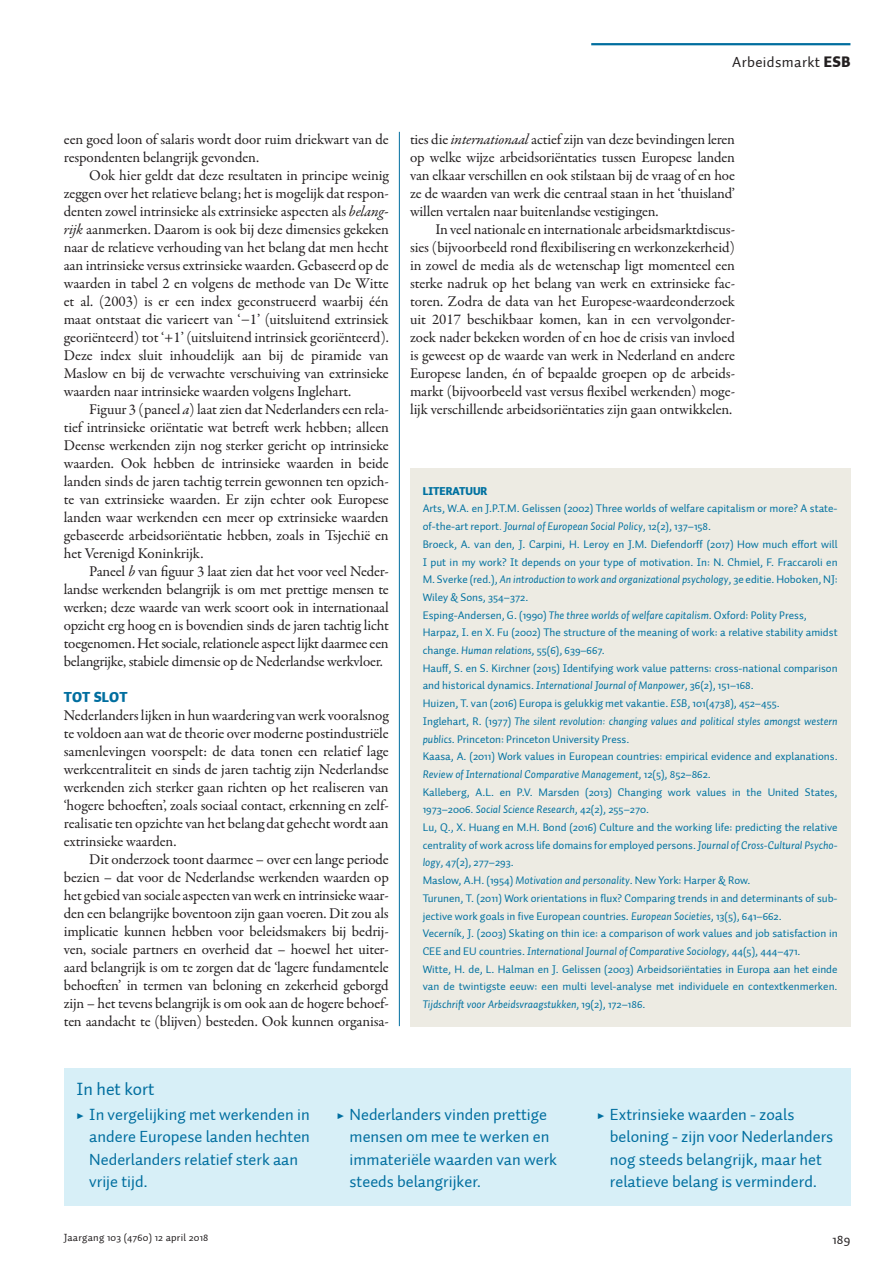
<style>
.page{position:relative;width:893px;height:1263px;background:#fff}
.page>*{position:absolute;margin:0;border:0;box-sizing:border-box;transform-origin:0 0}
.KDK1_FiguurKop{font:18px "Auto 1";color:#006e9f}
.t1{font:16.5px/22.5px "Auto 1";color:#006e9f}
.PLAT_VervolgAlinea{font:15px/18px "Garamond Premr Pro";letter-spacing:-.01em;color:#231f20;text-align:justify}
.PLAT_EersteAlinea{font:15px/18px "Garamond Premr Pro";letter-spacing:-.005em;color:#231f20;text-align:justify}
.t2{font:15px "Auto 1";letter-spacing:.025em;color:#231f20}
.PTK1_Tussenkop{font:900 14.25px "Auto 1";letter-spacing:.01em;color:#006e9f}
.t3{font:13.5px "Auto 1";color:#231f20}
.KDPT_LiteratuurTekst{font:11.25px/17.7px "Auto 1";color:#0071a0}
.KDPT_LiteratuurTekst-2{font:italic 11.25px/17.7px "Auto 1";color:#0071a0}
.KDK1_LiteratuurKop{font:900 11.25px "Auto 1";color:#0071a0}
.t4{font:10.5px "Auto 1";letter-spacing:.025em;color:#231f20}
.s1{font-weight:900}
.s2{font-style:italic}
.s3{font-style:normal}
.s4{font-family:"Garamond Premr Pro";font-weight:700}
</style>
<div class="page">
<hr style="left:591px;top:43px;width:259px;height:2px;background:#006e9f">
<div style="left:410px;top:468px;width:440px;height:558px;background:#edebe3"></div>
<div style="left:64px;top:1068px;width:786px;height:137px;background:#d7eff7"></div>
<hr style="left:399px;top:132px;width:1px;height:894px;background:#006e9f">
<p class="t2" style="left:732px;top:53px;width:120px">Arbeidsmarkt <span class="s1">ESB</span></p>
<p class="PLAT_VervolgAlinea" style="left:64px;top:131px;width:326px">een goed loon of salaris wordt door ruim driekwart van de respondenten belangrijk gevonden.</p>
<p class="PLAT_VervolgAlinea" style="left:64px;top:167px;width:327px;text-indent:26px">Ook hier geldt dat deze resultaten in principe weinig zeggen over het relatieve belang; het is mogelijk dat respon&shy;denten zowel intrinsieke als extrinsieke aspecten als <span class="s2">belang&shy;rijk</span> aanmerken. Daarom is ook bij deze dimensies gekeken naar de relatieve verhouding van het belang dat men hecht aan intrinsieke versus extrinsieke waarden. Gebaseerd op de waarden in tabel 2 en volgens de methode van De Witte et al. (2003) is er een index geconstrueerd waarbij één maat ontstaat die varieert van ‘−1’ (uitsluitend extrinsiek georiënteerd) tot ‘+1’ (uitsluitend intrinsiek georiënteerd).<br>Deze index sluit inhoudelijk aan bij de piramide van Maslow en bij de verwachte verschuiving van extrinsieke waarden naar intrinsieke waarden volgens Inglehart.</p>
<p class="PLAT_VervolgAlinea" style="left:64px;top:401px;width:327px;text-indent:26px">Figuur 3 (paneel <span class="s2">a</span>) laat zien dat Nederlanders een rela&shy;tief intrinsieke oriëntatie wat betreft werk hebben; alleen Deense werkenden zijn nog sterker gericht op intrinsieke waarden. Ook hebben de intrinsieke waarden in beide landen sinds de jaren tachtig terrein gewonnen ten opzich&shy;te van extrinsieke waarden. Er zijn echter ook Europese landen waar werkenden een meer op extrinsieke waarden gebaseerde arbeidsoriëntatie hebben, zoals in Tsjechië en het Verenigd Koninkrijk.</p>
<p class="PLAT_VervolgAlinea" style="left:64px;top:563px;width:327px;text-indent:26px">Paneel <span class="s2">b</span> van figuur 3 laat zien dat het voor veel Neder&shy;landse werkenden belangrijk is om met prettige mensen te werken; deze waarde van werk scoort ook in internationaal opzicht erg hoog en is bovendien sinds de jaren tachtig licht toegenomen. Het sociale, relationele aspect lijkt daarmee een belangrijke, stabiele dimensie op de Nederlandse werkvloer.</p>
<p class="PTK1_Tussenkop" style="left:64px;top:688px;width:65px">TOT SLOT</p>
<p class="PLAT_EersteAlinea" style="left:64px;top:707px;width:327px">Nederlanders lijken in hun waardering van werk vooralsnog te voldoen aan wat de theorie over moderne postindustriële samenlevingen voorspelt: de data tonen een relatief lage werkcentraliteit en sinds de jaren tachtig zijn Nederlandse werkenden zich sterker gaan richten op het realiseren van ‘hogere behoeften’, zoals sociaal contact, erkenning en zelf&shy;realisatie ten opzichte van het belang dat gehecht wordt aan extrinsieke waarden.</p>
<p class="PLAT_VervolgAlinea" style="left:64px;top:851px;width:326px;text-indent:26px">Dit onderzoek toont daarmee – over een lange periode bezien – dat voor de Nederlandse werkenden waarden op het gebied van sociale aspecten van werk en intrinsieke waar&shy;den een belangrijke boventoon zijn gaan voeren. Dit zou als implicatie kunnen hebben voor beleidsmakers bij bedrij&shy;ven, sociale partners en overheid dat – hoewel het uiter&shy;aard belangrijk is om te zorgen dat de ‘lagere fundamentele behoeften’ in termen van beloning en zekerheid geborgd zijn – het tevens belangrijk is om ook aan de hogere behoef&shy;ten aandacht te (blijven) besteden. Ook kunnen organisa-</p>
<p class="PLAT_VervolgAlinea" style="left:410px;top:131px;width:326px">ties die <span class="s2">internationaal</span> actief zijn van deze bevindingen leren op welke wijze arbeidsoriëntaties tussen Europese landen van elkaar verschillen en ook stilstaan bij de vraag of en hoe ze de waarden van werk die centraal staan in het ‘thuisland’ willen vertalen naar buitenlandse vestigingen.</p>
<p class="PLAT_VervolgAlinea" style="left:410px;top:221px;width:327px;text-indent:26px">In veel nationale en internationale arbeidsmarktdiscus&shy;sies (bijvoorbeeld rond flexibilisering en werkonzekerheid) in zowel de media als de wetenschap ligt momenteel een sterke nadruk op het belang van werk en extrinsieke fac&shy;toren. Zodra de data van het Europese-waardeonderzoek uit 2017 beschikbaar komen, kan in een vervolgonder&shy;zoek nader bekeken worden of en hoe de crisis van invloed is geweest op de waarde van werk in Nederland en andere Europese landen, én of bepaalde groepen op de arbeids&shy;markt (bijvoorbeeld vast versus flexibel werkenden) moge&shy;lijk verschillende arbeidsoriëntaties zijn gaan ontwikkelen.</p>
<p class="KDK1_LiteratuurKop" style="left:423px;top:483px;width:66px">LITERATUUR</p>
<p class="KDPT_LiteratuurTekst" style="left:423px;top:500px;width:416px">Arts, W.A. en J.P.T.M. Gelissen (2002) Three worlds of welfare capitalism or more? A state&shy;of-the-art report<span class="s2">. Journal of European Social Policy</span>, 12(2), 137–158.</p>
<p class="KDPT_LiteratuurTekst" style="left:423px;top:535px;width:416px;text-align:justify">Broeck, A. van den, J. Carpini, H. Leroy en J.M. Diefendorff (2017) How much effort will I put in my work? It depends on your type of motivation. In: N. Chmiel, F. Fraccaroli en M. Sverke (red.), <span class="s2">An introduction to work and organizational psychology</span>, 3e editie. Hoboken, NJ:<br>Wiley &amp; Sons, 354–372.</p>
<p class="KDPT_LiteratuurTekst" style="left:423px;top:606px;width:386px">Esping-Andersen, G. (1990) <span class="s2">The three worlds of welfare capitalism</span>. Oxford: Polity Press,</p>
<p class="KDPT_LiteratuurTekst" style="left:423px;top:624px;width:416px">Harpaz, I. en X. Fu (2002) The structure of the meaning of work: a relative stability amidst change. <span class="s2">Human relations</span>, 55(6), 639–667.</p>
<p class="KDPT_LiteratuurTekst" style="left:423px;top:659px;width:416px">Hauff, S. en S. Kirchner (2015) Identifying work value patterns: cross-national comparison and historical dynamics. <span class="s2">International Journal of Manpower</span>, 36(2), 151–168.</p>
<p class="KDPT_LiteratuurTekst" style="left:423px;top:695px;width:359px">Huizen, T. van (2016) Europa is gelukkig met vakantie. <span class="s2">ESB</span>, 101(4738), 452–455.</p>
<p class="KDPT_LiteratuurTekst-2" style="left:423px;top:712px;width:416px"><span class="s3">Inglehart, R. (1977)</span> The silent revolution: changing values and political styles amongst western publics<span class="s3">. Princeton: Princeton University Press.</span></p>
<p class="KDPT_LiteratuurTekst" style="left:423px;top:748px;width:416px">Kaasa, A. (2011) Work values in European countries: empirical evidence and explanations.<br><span class="s2">Review of International Comparative Management</span>, 12(5), 852–862.</p>
<p class="KDPT_LiteratuurTekst" style="left:423px;top:783px;width:416px">Kalleberg, A.L. en P.V. Marsden (2013) Changing work values in the United States,<br>1973–2006. <span class="s2">Social Science Research</span>, 42(2), 255–270.</p>
<p class="KDPT_LiteratuurTekst" style="left:423px;top:819px;width:416px;text-align:justify">Lu, Q., X. Huang en M.H. Bond (2016) Culture and the working life: predicting the relative centrality of work across life domains for employed persons. <span class="s2">Journal of Cross-Cultural Psycho&shy;logy</span>, 47(2), 277–293.</p>
<p class="KDPT_LiteratuurTekst" style="left:423px;top:872px;width:329px">Maslow, A.H. (1954) <span class="s2">Motivation and personality</span>. New York: Harper &amp; Row.</p>
<p class="KDPT_LiteratuurTekst" style="left:423px;top:889px;width:416px">Turunen, T. (2011) Work orientations in flux? Comparing trends in and determinants of sub&shy;jective work goals in five European countries. <span class="s2">European Societies</span>, 13(5), 641–662.</p>
<p class="KDPT_LiteratuurTekst" style="left:423px;top:925px;width:416px">Vecerník, J. (2003) Skating on thin ice: a comparison of work values and job satisfaction in<br>CEE and EU countries. <span class="s2">International Journal of Comparative Sociology</span>, 44(5), 444–471.</p>
<p class="KDPT_LiteratuurTekst" style="left:423px;top:960px;width:416px;text-align:justify">Witte, H. de, L. Halman en J. Gelissen (2003) Arbeidsoriëntaties in Europa aan het einde van de twintigste eeuw: een multi level-analyse met individuele en contextkenmerken.<br><span class="s2">Tijdschrift voor Arbeidsvraagstukken,</span> 19(2), 172–186.</p>
<p class="KDK1_FiguurKop" style="left:77px;top:1077px;width:80px">In het kort</p>
<p class="t1" style="left:89px;top:1103px;width:222px;text-indent:-13px"><span class="s4">▶</span> In vergelijking met werkenden in andere Europese landen hechten<br>Nederlanders relatief sterk aan vrije tijd.</p>
<p class="t1" style="left:350px;top:1103px;width:209px;text-indent:-13px"><span class="s4">▶</span> Nederlanders vinden prettige mensen om mee te werken en immateriële waarden van werk steeds belangrijker.</p>
<p class="t1" style="left:610px;top:1103px;width:225px;text-indent:-13px"><span class="s4">▶</span> Extrinsieke waarden - zoals beloning - zijn voor Nederlanders nog steeds belangrijk, maar het relatieve belang is verminderd.</p>
<p class="t4" style="left:64px;top:1231px;width:146px">Jaargang 103 (4760) 12 april 2018</p>
<p class="t3" style="left:832px;top:1231px;width:20px">189</p>
</div>
